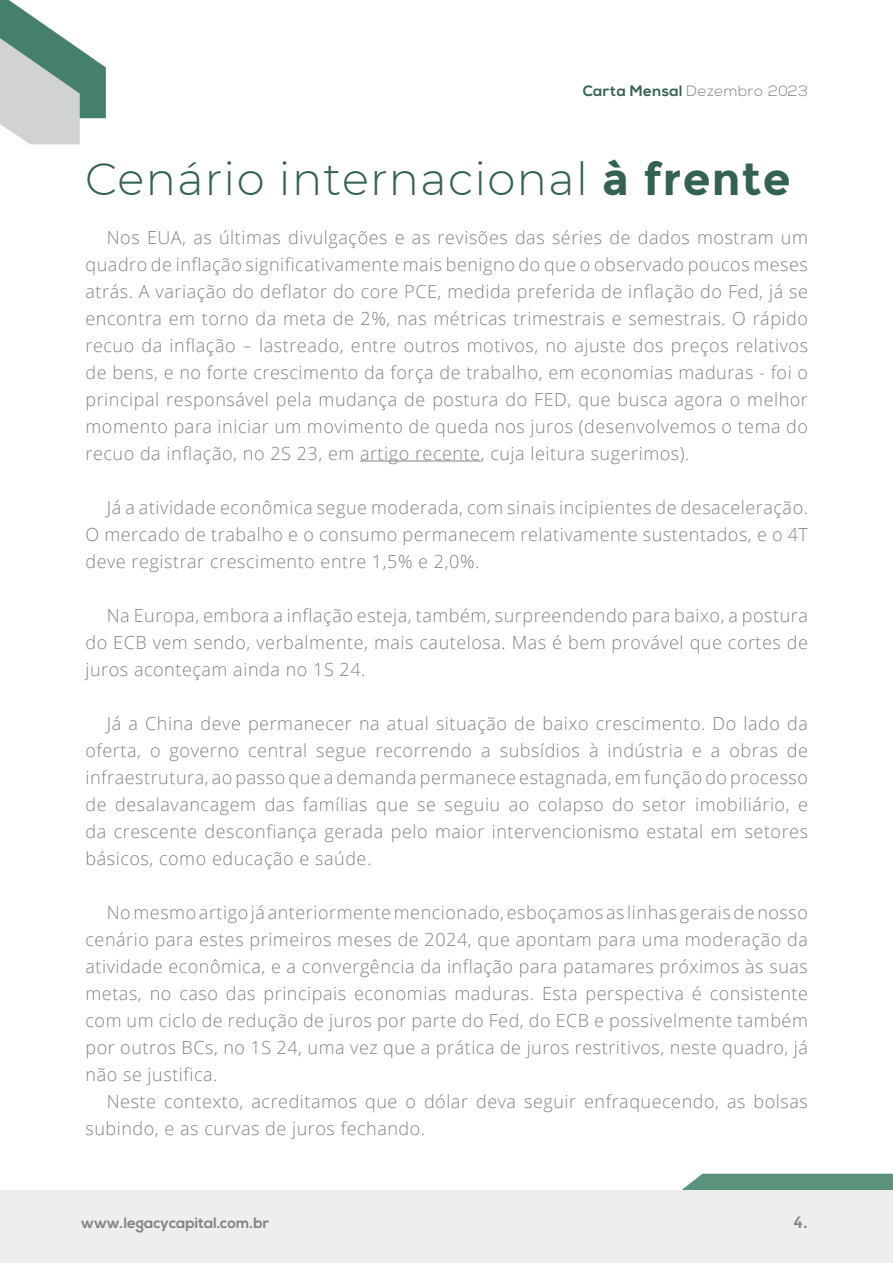
<style>
.page{position:relative;width:893px;height:1263px;background:#fff}
.page>*{position:absolute;margin:0;border:0;box-sizing:border-box;transform-origin:0 0}
.t1{font:300 45px "Montserrat";letter-spacing:.03em;color:#346251}
.t2{font:300 18px/27px "Open Sans";letter-spacing:.03em;color:#808285;text-align:justify}
.t3{font:16.5px "Montserrat";color:#808285}
.t4{font:700 15px "Nexa";color:#808285}
.t5{font:300 15px "Nexa";letter-spacing:.03em;color:#808285}
.s1{font-weight:700;color:#346251}
.s2{font-weight:700}
</style>
<div class="page">
<svg style="left:653px;top:1174px;width:240px;height:17px"></svg>
<div style="left:0;top:1191px;width:893px;height:72px;background:#eeeeef"></div>
<svg style="left:0;top:0;width:106px;height:144px"></svg>
<hr style="left:360px;top:460px;width:121px;height:1px;background:#808285">
<p class="t5" style="left:583px;top:83px;width:227px"><span class="s1">Carta Mensal</span> Dezembro 2023</p>
<p class="t1" style="left:85px;top:148px;width:707px">Cenário internacional <span class="s2">à frente</span></p>
<p class="t2" style="left:86px;top:223px;width:724px;text-indent:21px">Nos EUA, as últimas divulgações e as revisões das séries de dados mostram um quadro de inflação significativamente mais benigno do que o observado poucos meses atrás. A variação do deflator do core PCE, medida preferida de inflação do Fed, já se encontra em torno da meta de 2%, nas métricas trimestrais e semestrais. O rápido recuo da inflação – lastreado, entre outros motivos, no ajuste dos preços relativos de bens, e no forte crescimento da força de trabalho, em economias maduras - foi o principal responsável pela mudança de postura do FED, que busca agora o melhor momento para iniciar um movimento de queda nos juros (desenvolvemos o tema do recuo da inflação, no 2S 23, em artigo recente, cuja leitura sugerimos).</p>
<p class="t2" style="left:86px;top:493px;width:724px;text-indent:21px">Já a atividade econômica segue moderada, com sinais incipientes de desaceleração.<br>O mercado de trabalho e o consumo permanecem relativamente sustentados, e o 4T deve registrar crescimento entre 1,5% e 2,0%.</p>
<p class="t2" style="left:86px;top:601px;width:724px;text-indent:21px">Na Europa, embora a inflação esteja, também, surpreendendo para baixo, a postura do ECB vem sendo, verbalmente, mais cautelosa. Mas é bem provável que cortes de juros aconteçam ainda no 1S 24.</p>
<p class="t2" style="left:86px;top:709px;width:724px;text-indent:21px">Já a China deve permanecer na atual situação de baixo crescimento. Do lado da oferta, o governo central segue recorrendo a subsídios à indústria e a obras de infraestrutura, ao passo que a demanda permanece estagnada, em função do processo de desalavancagem das famílias que se seguiu ao colapso do setor imobiliário, e da crescente desconfiança gerada pelo maior intervencionismo estatal em setores básicos, como educação e saúde.</p>
<p class="t2" style="left:86px;top:898px;width:724px;text-indent:21px">No mesmo artigo já anteriormente mencionado, esboçamos as linhas gerais de nosso cenário para estes primeiros meses de 2024, que apontam para uma moderação da atividade econômica, e a convergência da inflação para patamares próximos às suas metas, no caso das principais economias maduras. Esta perspectiva é consistente com um ciclo de redução de juros por parte do Fed, do ECB e possivelmente também por outros BCs, no 1S 24, uma vez que a prática de juros restritivos, neste quadro, já não se justifica.</p>
<p class="t2" style="left:86px;top:1087px;width:724px;text-indent:21px">Neste contexto, acreditamos que o dólar deva seguir enfraquecendo, as bolsas subindo, e as curvas de juros fechando.</p>
<p class="t4" style="left:81px;top:1214px;width:190px">www.legacycapital.com.br</p>
<p class="t3" style="left:793px;top:1213px;width:16px">4.</p>
</div>
